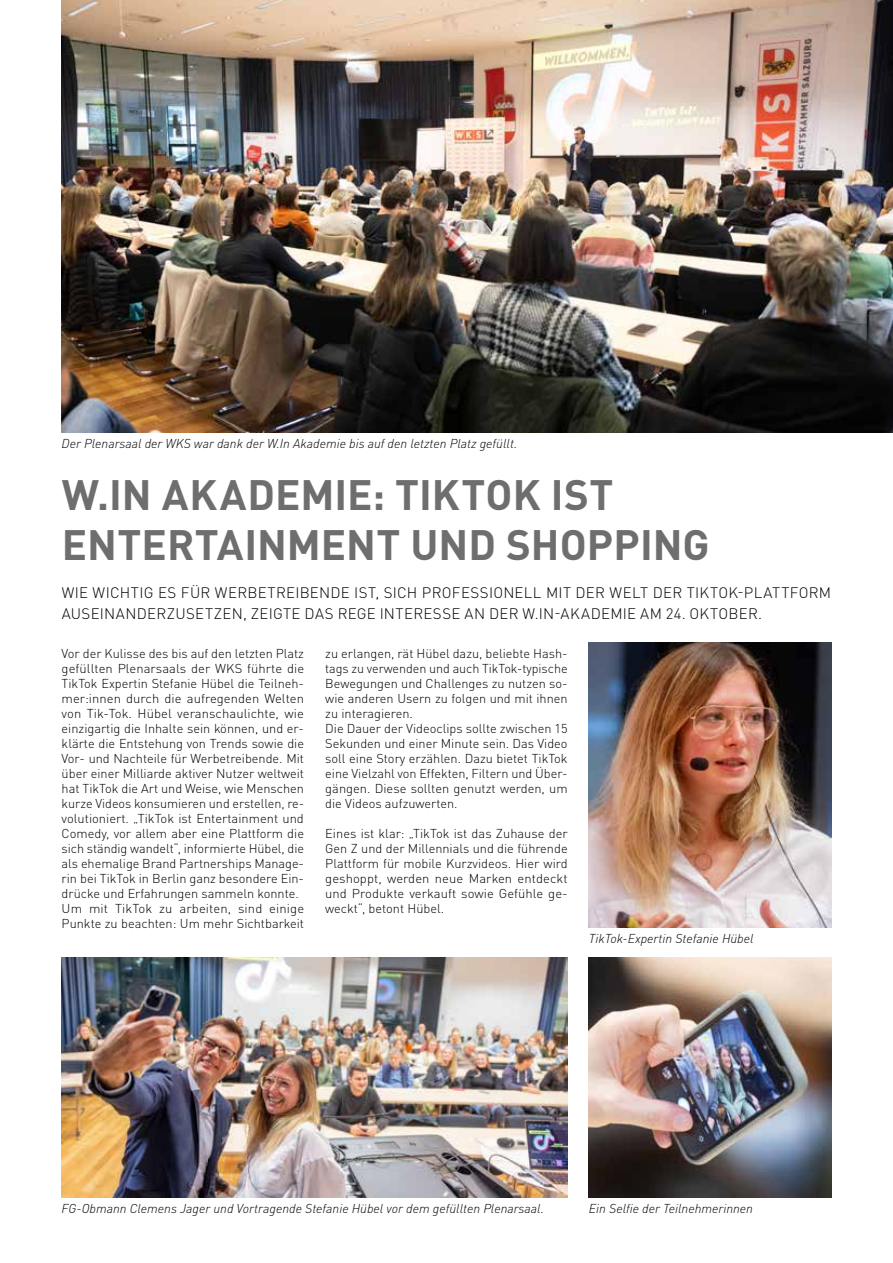
<style>
.page{position:relative;width:893px;height:1263px;background:#fff}
.page>*{position:absolute;margin:0;border:0;box-sizing:border-box;transform-origin:0 0}
.t1{font:700 42px/50.4px "DINOT";color:#6e6e6e}
.t2{font:300 15px/21px "DINOT";letter-spacing:.02em;color:#000}
.t3{font:300 12.75px/15px "DINOT";color:#000}
.t4{font:italic 300 12.75px "DINOT";color:#000}
</style>
<div class="page">
<img style="left:62px;top:0;width:831px;height:433px">
<img style="left:589px;top:958px;width:242px;height:240px">
<img style="left:589px;top:643px;width:242px;height:285px">
<img style="left:62px;top:958px;width:506px;height:240px">
<p class="t4" style="left:62px;top:435px;width:457px">Der Plenarsaal der WKS war dank der W.In Akademie bis auf den letzten Platz gefüllt.</p>
<h1 class="t1" style="left:62px;top:468px;width:649px">W.IN AKADEMIE: TIKTOK IST<br>ENTERTAINMENT UND SHOPPING</h1>
<p class="t2" style="left:62px;top:581px;width:771px">WIE WICHTIG ES FÜR WERBETREIBENDE IST, SICH PROFESSIONELL MIT DER WELT DER TIKTOK-PLATTFORM<br>AUSEINANDERZUSETZEN, ZEIGTE DAS REGE INTERESSE AN DER W.IN-AKADEMIE AM 24. OKTOBER.</p>
<p class="t3" style="left:325px;top:645px;width:244px">zu erlangen, rät Hübel dazu, beliebte Hash&shy;tags zu verwenden und auch TikTok-typische Bewegungen und Challenges zu nutzen so&shy;wie anderen Usern zu folgen und mit ihnen zu interagieren.<br>Die Dauer der Videoclips sollte zwischen 15<br>Sekunden und einer Minute sein. Das Video soll eine Story erzählen. Dazu bietet TikTok eine Vielzahl von Effekten, Filtern und Über&shy;gängen. Diese sollten genutzt werden, um die Videos aufzuwerten.</p>
<p class="t3" style="left:325px;top:825px;width:244px;text-align:justify">Eines ist klar: „TikTok ist das Zuhause der Gen Z und der Millennials und die führende Plattform für mobile Kurzvideos. Hier wird geshoppt, werden neue Marken entdeckt und Produkte verkauft sowie Gefühle ge&shy;weckt“, betont Hübel.</p>
<p class="t3" style="left:62px;top:645px;width:244px">Vor der Kulisse des bis auf den letzten Platz gefüllten Plenarsaals der WKS führte die TikTok Expertin Stefanie Hübel die Teilneh&shy;mer:innen durch die aufregenden Welten von Tik-Tok. Hübel veranschaulichte, wie einzigartig die Inhalte sein können, und er&shy;klärte die Entstehung von Trends sowie die Vor- und Nachteile für Werbetreibende. Mit über einer Milliarde aktiver Nutzer weltweit hat TikTok die Art und Weise, wie Menschen kurze Videos konsumieren und erstellen, re&shy;volutioniert. „TikTok ist Entertainment und Comedy, vor allem aber eine Plattform die sich ständig wandelt“, informierte Hübel, die als ehemalige Brand Partnerships Manage&shy;rin bei TikTok in Berlin ganz besondere Ein&shy;drücke und Erfahrungen sammeln konnte.<br>Um mit TikTok zu arbeiten, sind einige Punkte zu beachten: Um mehr Sichtbarkeit</p>
<p class="t4" style="left:589px;top:930px;width:166px">TikTok-Expertin Stefanie Hübel</p>
<p class="t4" style="left:62px;top:1200px;width:484px">FG-Obmann Clemens Jager und Vortragende Stefanie Hübel vor dem gefüllten Plenarsaal.</p>
<p class="t4" style="left:589px;top:1200px;width:166px">Ein Selfie der Teilnehmerinnen</p>
</div>
